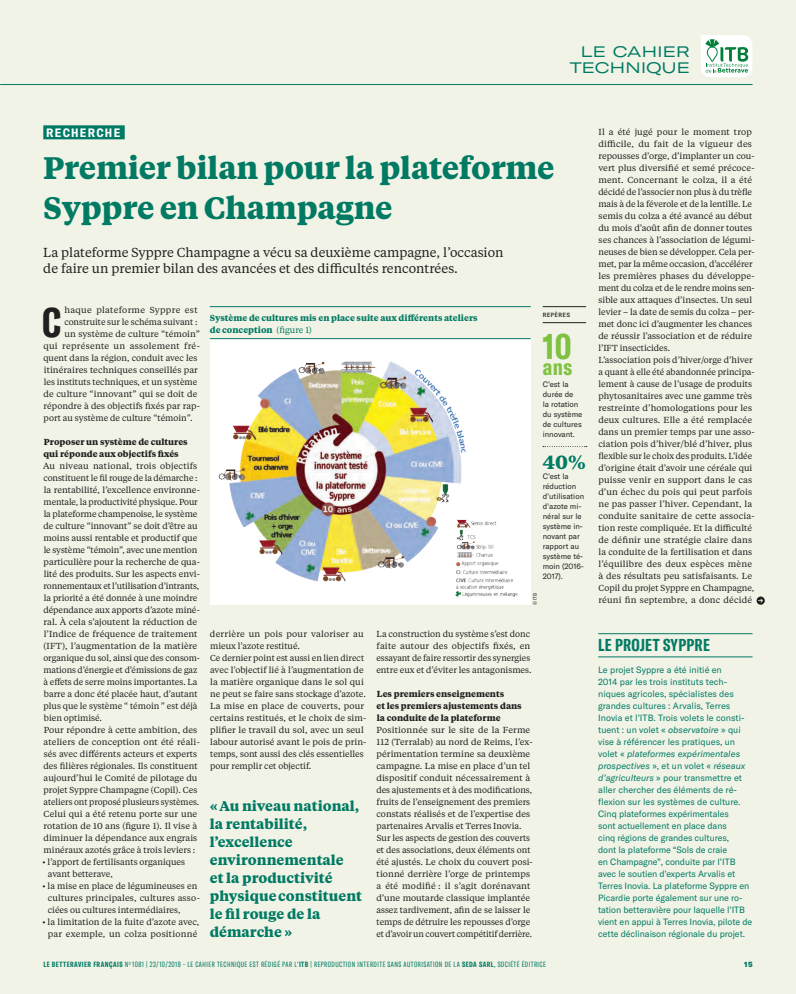
<style>
.page{position:relative;width:796px;height:994px;background:#fff}
.page>*{position:absolute;margin:0;border:0;box-sizing:border-box;transform-origin:0 0}
.t1{font:700 extra-condensed 40.8px "GT America";color:#231f20}
.t2{font:700 31px/40px "Tiempos Text";letter-spacing:-.01em;color:#017a64}
.t3{font:700 extra-condensed 23px "GT America";color:#7fc241}
.t4{font:700 19px "Tiempos Text";color:#017a64}
.t5{font:700 extra-condensed 17px "GT America";letter-spacing:.02em;color:#017a64}
.t6{font:expanded 15px/16px "GT America";letter-spacing:.02em;color:#017a64;text-align:right}
.t7{font:700 14px/18px "Tiempos Text";color:#017a64}
.t8{font:13px/16px "Tiempos Text";color:#231f20}
.t9{font:700 12px "GT America Mono";letter-spacing:.08em;color:#fff}
.t10{font:9px/12px "GT America";letter-spacing:-.01em;color:#017a64}
.t11{font:8.7px/12px "Tiempos Text";color:#231f20}
.t12{font:700 8.7px/12px "Tiempos Text";color:#231f20}
.t13{font:700 8.7px/12px "Tiempos Text";color:#017a64}
.t14{font:8.7px "Tiempos Text";letter-spacing:.03em;color:#231f20}
.t15{font:7.8px/10px "GT America";color:#231f20}
.t16{font:extra-condensed 7.5px "GT America";letter-spacing:.06em;color:#017a64}
.t17{font:900 7.5px "GT America";color:#017a64}
.t18{font:500 6px "GT America Mono";letter-spacing:.04em;color:#231f20}
.t19{font:5px "GT America";color:#231f20;scale:.95 1}
.s1{font-weight:400}
.s2{font-style:italic}
.s3{font-weight:700}
</style>
<div class="page">
<hr style="left:0;top:0;width:1px;height:994px;background:#f1f3e6">
<div style="left:1px;top:0;width:794px;height:994px;background:#f1f3e6"></div>
<hr style="left:1px;top:84px;width:751px;height:1px;background:#017a64">
<svg style="left:701px;top:35px;width:51px;height:42px;background:#cce5d7"></svg>
<svg style="left:756px;top:596px;width:8px;height:9px"></svg>
<hr style="left:598px;top:633px;width:154px;height:1px;background:#017a64">
<hr style="left:598px;top:656px;width:154px;height:1px;background:#017a64">
<div style="left:43px;top:125px;width:82px;height:14px;background:#017a64"></div>
<div style="left:210px;top:339px;width:320px;height:266px;background:#fff"></div>
<img style="left:218px;top:361px;width:300px;height:237px">
<hr style="left:210px;top:306px;width:320px;height:1px;background:#017a64">
<hr style="left:210px;top:338px;width:320px;height:1px;background:#017a64">
<hr style="left:542px;top:306px;width:44px;height:1px;background:#231f20">
<hr style="left:542px;top:322px;width:44px;height:1px;background:#231f20">
<svg style="left:543px;top:446px;width:43px;height:1px"></svg>
<h3 class="t6" style="left:569px;top:44px;width:122px">LE CAHIER<br>TECHNIQUE</h3>
<h3 class="t9" style="left:46px;top:126px;width:76px">RECHERCHE</h3>
<h2 class="t2" style="left:43px;top:150px;width:512px">Premier bilan pour la plateforme<br>Syppre en Champagne</h2>
<h3 class="t8" style="left:43px;top:244px;width:461px">La plateforme Syppre Champagne a vécu sa deuxième campagne, l’occasion de faire un premier bilan des avancées et des difficultés rencontrées.</h3>
<h1 class="t1" style="left:42px;top:302px;width:21px">C</h1>
<p class="t14" style="left:65px;top:305px;width:134px">haque plateforme Syppre est</p>
<p class="t11" style="left:64px;top:316px;width:135px">construite sur le schéma suivant :</p>
<p class="t11" style="left:64px;top:328px;width:137px">un système de culture “témoin”</p>
<p class="t14" style="left:43px;top:341px;width:158px">qui représente un assolement fré-</p>
<p class="t11" style="left:43px;top:352px;width:155px">quent dans la région, conduit avec les</p>
<p class="t11" style="left:44px;top:364px;width:156px">itinéraires techniques conseillés par</p>
<p class="t11" style="left:44px;top:376px;width:155px">les instituts techniques, et un système</p>
<p class="t11" style="left:43px;top:388px;width:155px">de culture “innovant” qui se doit de</p>
<p class="t11" style="left:44px;top:400px;width:158px">répondre à des objectifs fixés par rap-</p>
<p class="t11" style="left:44px;top:412px;width:150px">port au système de culture “témoin”.</p>
<p class="t12" style="left:44px;top:436px;width:146px">Proposer un système de cultures qui réponde aux objectifs fixés</p>
<p class="t11" style="left:43px;top:460px;width:158px">Au niveau national, trois objectifs constituent le fil rouge de la démarche : la rentabilité, l’excellence environne&shy;mentale, la productivité physique. Pour la plateforme champenoise, le système de culture “innovant” se doit d’être au moins aussi rentable et productif que le système “témoin”, avec une mention particulière pour la recherche de qua&shy;lité des produits. Sur les aspects envi&shy;ronnementaux et l’utilisation d’intrants, la priorité a été donnée à une moindre dépendance aux apports d’azote miné&shy;ral. À cela s’ajoutent la réduction de l’Indice de fréquence de traitement (IFT), l’augmentation de la matière organique du sol, ainsi que des consom&shy;mations d’énergie et d’émissions de gaz à effets de serre moins importantes. La barre a donc été placée haut, d’autant plus que le système “ témoin ” est déjà bien optimisé.<br>Pour répondre à cette ambition, des ateliers de conception ont été réali&shy;sés avec différents acteurs et experts des filières régionales. Ils constituent aujourd’hui le Comité de pilotage du projet Syppre Champagne (Copil). Ces ateliers ont proposé plusieurs systèmes.<br>Celui qui a été retenu porte sur une rotation de 10 ans (figure 1). Il vise à diminuer la dépendance aux engrais minéraux azotés grâce à trois leviers :</p>
<p class="t11" style="left:48px;top:856px;width:139px;text-indent:-5px">• l’apport de fertilisants organiques avant betterave,</p>
<p class="t11" style="left:48px;top:880px;width:153px;text-indent:-5px">• la mise en place de légumineuses en cultures principales, cultures asso&shy;ciées ou cultures intermédiaires,</p>
<p class="t11" style="left:43px;top:916px;width:158px;text-align:center">• la limitation de la fuite d’azote avec, par exemple, un colza positionné</p>
<p class="t13" style="left:210px;top:312px;width:269px">Système de cultures mis en place suite aux différents ateliers de conception <span class="s1">(figure 1)</span></p>
<p class="t18" style="left:542px;top:311px;width:29px">REPÈRES</p>
<h3 class="t3" style="left:542px;top:355px;width:31px"><sup>10</sup>ans</h3>
<p class="t15" style="left:542px;top:380px;width:41px">C’est la durée de<br>la rotation du système de cultures innovant.</p>
<h3 class="t4" style="left:542px;top:454px;width:44px">40%</h3>
<p class="t15" style="left:542px;top:472px;width:43px">C’est la réduction d’utilisation d’azote mi&shy;néral sur le système in&shy;novant par rapport au système té&shy;moin (2016-<br>2017).</p>
<p class="t19" style="left:532px;top:605px;width:14px;rotate:-90deg">© ITB</p>
<p class="t11" style="left:210px;top:628px;width:158px">derrière un pois pour valoriser au mieux l’azote restitué.<br>Ce dernier point est aussi en lien direct avec l’objectif lié à l’augmentation de la matière organique dans le sol qui ne peut se faire sans stockage d’azote.<br>La mise en place de couverts, pour certains restitués, et le choix de sim&shy;plifier le travail du sol, avec un seul labour autorisé avant le pois de prin&shy;temps, sont aussi des clés essentielles pour remplir cet objectif.</p>
<h3 class="t7" style="left:210px;top:798px;width:154px">« Au niveau national, la rentabilité, l’excellence environnementale<br>et la productivité physique constituent le fil rouge de la démarche »</h3>
<p class="t11" style="left:376px;top:628px;width:157px">La construction du système s’est donc faite autour des objectifs fixés, en essayant de faire ressortir des synergies entre eux et d’éviter les antagonismes.</p>
<p class="t12" style="left:376px;top:688px;width:147px">Les premiers enseignements<br>et les premiers ajustements dans la conduite de la plateforme</p>
<p class="t11" style="left:376px;top:724px;width:158px">Positionnée sur le site de la Ferme 112 (Terralab) au nord de Reims, l’ex&shy;périmentation termine sa deuxième campagne. La mise en place d’un tel dispositif conduit nécessairement à des ajustements et à des modifications, fruits de l’enseignement des premiers constats réalisés et de l’expertise des partenaires Arvalis et Terres Inovia.<br>Sur les aspects de gestion des couverts et des associations, deux éléments ont été ajustés. Le choix du couvert posi&shy;tionné derrière l’orge de printemps a été modifié : il s’agit dorénavant d’une moutarde classique implantée assez tardivement, afin de se laisser le temps de détruire les repousses d’orge et d’avoir un couvert compétitif derrière.</p>
<p class="t11" style="left:598px;top:126px;width:158px">Il a été jugé pour le moment trop difficile, du fait de la vigueur des repousses d’orge, d’implanter un cou&shy;vert plus diversifié et semé précoce&shy;ment. Concernant le colza, il a été décidé de l’associer non plus à du trèfle mais à de la féverole et de la lentille. Le semis du colza a été avancé au début du mois d’août afin de donner toutes ses chances à l’association de légumi&shy;neuses de bien se développer. Cela per&shy;met, par la même occasion, d’accélérer les premières phases du développe&shy;ment du colza et de le rendre moins sen&shy;sible aux attaques d’insectes. Un seul levier – la date de semis du colza – per&shy;met donc ici d’augmenter les chances de réussir l’association et de réduire l’IFT insecticides.<br>L’association pois d’hiver/orge d’hiver a quant à elle été abandonnée principa&shy;lement à cause de l’usage de produits phytosanitaires avec une gamme très restreinte d’homologations pour les deux cultures. Elle a été remplacée dans un premier temps par une asso&shy;ciation pois d’hiver/blé d’hiver, plus flexible sur le choix des produits. L’idée d’origine était d’avoir une céréale qui puisse venir en support dans le cas d’un échec du pois qui peut parfois ne pas passer l’hiver. Cependant, la conduite sanitaire de cette associa&shy;tion reste compliquée. Et la difficulté de définir une stratégie claire dans la conduite de la fertilisation et dans l’équilibre des deux espèces mène à des résultats peu satisfaisants. Le Copil du projet Syppre en Champagne, réuni fin septembre, a donc décidé</p>
<h3 class="t5" style="left:598px;top:636px;width:113px">LE PROJET SYPPRE</h3>
<p class="t10" style="left:598px;top:664px;width:156px">Le projet Syppre a été initié en<br>2014 par les trois instituts tech&shy;niques agricoles, spécialistes des grandes cultures : Arvalis, Terres Inovia et l’ITB. Trois volets le consti&shy;tuent : un volet « <span class="s2">observatoire</span> » qui vise à référencer les pratiques, un volet « <span class="s2">plateformes expérimentales prospectives</span> », et un volet « <span class="s2">réseaux d’agriculteurs</span> » pour transmettre et aller chercher des éléments de ré&shy;flexion sur les systèmes de culture.<br>Cinq plateformes expérimentales<br>sont actuellement en place dans<br>cinq régions de grandes cultures,<br>dont la plateforme “Sols de craie<br>en Champagne”, conduite par l’ITB avec le soutien d’experts Arvalis et Terres Inovia. La plateforme Syppre en Picardie porte également sur une ro&shy;tation betteravière pour laquelle l’ITB vient en appui à Terres Inovia, pilote de cette déclinaison régionale du projet.</p>
<p class="t16" style="left:43px;top:960px;width:504px"><span class="s3">LE BETTERAVIER FRANÇAIS</span> N<sup>O</sup> 1081 | 23/10/2018 - LE CAHIER TECHNIQUE EST RÉDIGÉ PAR L’<span class="s3">ITB</span> | REPRODUCTION INTERDITE SANS AUTORISATION DE LA <span class="s3">SEDA SARL</span>, SOCIÉTÉ ÉDITRICE</p>
<p class="t17" style="left:744px;top:960px;width:10px">15</p>
</div>
